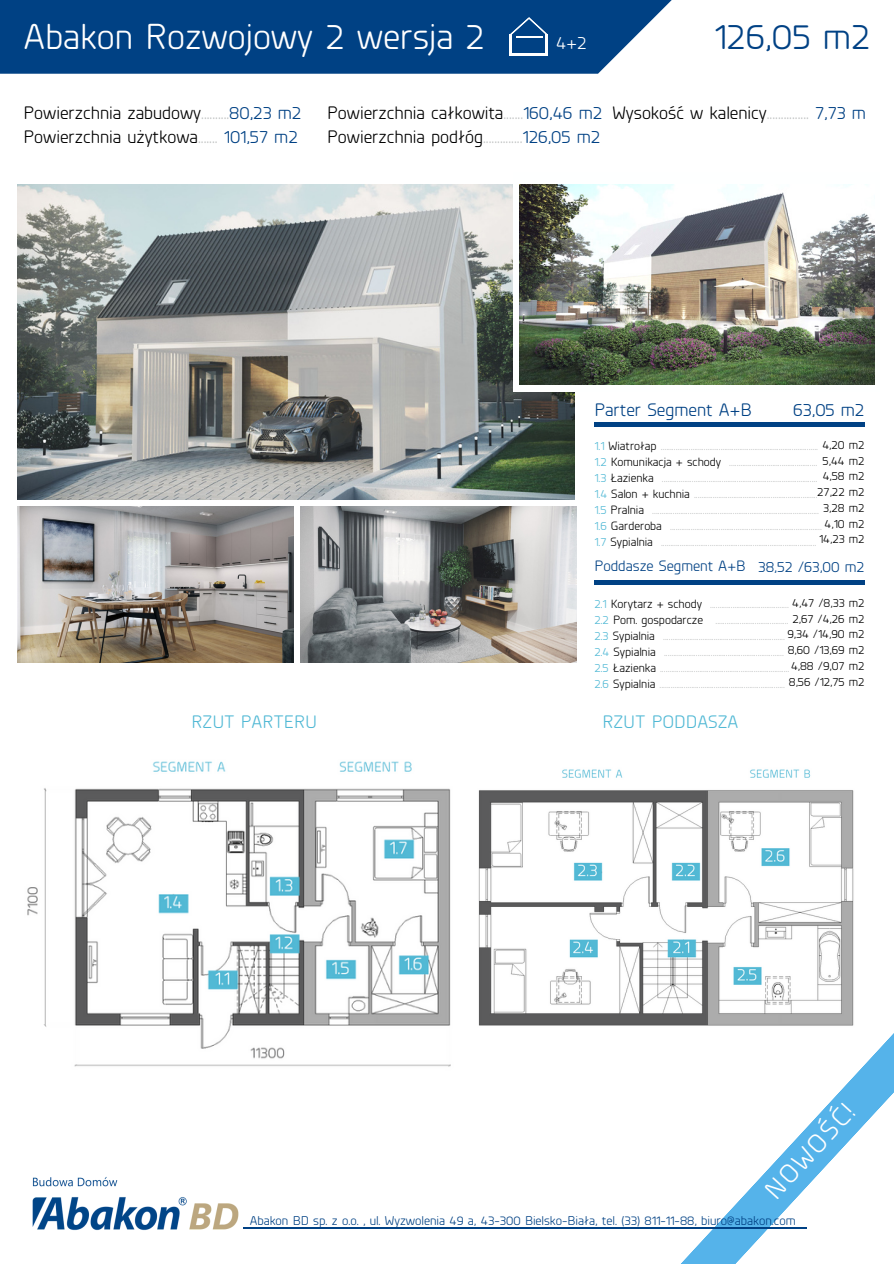
<style>
.page{position:relative;width:894px;height:1264px;background:#fff}
.page>*{position:absolute;margin:0;border:0;box-sizing:border-box;transform-origin:0 0}
.t1{font:36px "Planer";color:#fff}
.t2{font:36px "Planer";color:#004184}
.t3{font:26.25px "Planer";color:#fff}
.t4{font:18px "Planer";color:#000}
.t5{font:18px "Planer";color:#004184}
.t6{font:18px "Planer";color:#52b9d5}
.t7{font:18px "Planer";color:#fff}
.t8{font:15px "Planer";color:#004184}
.t9{font:12.75px "Planer";color:#004184}
.t10{font:12px "Planer";color:#c1c3c3}
.t11{font:12px "Planer";color:#000}
.s1{color:#c1c3c3}
.s2{color:#004184}
.s3{color:#52b9d5}
.s4{color:#000}
</style>
<div class="page">
<div style="left:0;top:0;width:671px;height:74px;background:#004184"></div>
<hr style="left:509px;top:54px;width:37px;height:2px;background:#fff">
<hr style="left:545px;top:34px;width:2px;height:22px;background:#fff">
<hr style="left:509px;top:34px;width:2px;height:22px;background:#fff">
<img style="left:478px;top:769px;width:376px;height:257px">
<svg style="left:634px;top:936px;width:259px;height:327px"></svg>
<hr style="left:594px;top:423px;width:270px;height:3px;background:#004184">
<hr style="left:594px;top:580px;width:270px;height:4px;background:#004184">
<img style="left:18px;top:185px;width:556px;height:315px">
<div style="left:513px;top:172px;width:366px;height:220px;background:#feffff"></div>
<img style="left:519px;top:185px;width:354px;height:200px">
<img style="left:17px;top:506px;width:276px;height:157px">
<img style="left:301px;top:506px;width:275px;height:157px">
<img style="left:27px;top:761px;width:424px;height:306px">
<svg style="left:510px;top:17px;width:37px;height:20px"></svg>
<hr style="left:243px;top:1227px;width:563px;height:1px;background:#004184">
<img style="left:32px;top:1176px;width:217px;height:55px">
<p class="t1" style="left:24px;top:15px;width:462px">Abakon Rozwojowy 2 wersja 2</p>
<p class="t7" style="left:556px;top:32px;width:32px">4+2</p>
<p class="t2" style="left:714px;top:15px;width:157px">126,05 m2</p>
<p class="t4" style="left:24px;top:101px;width:279px">Powierzchnia zabudowy<span class="s1">..........</span><span class="s2">80,23 m2</span></p>
<p class="t4" style="left:24px;top:126px;width:276px">Powierzchnia użytkowa<span class="s1">.......</span> <span class="s2">101,57 m2</span></p>
<p class="t4" style="left:327px;top:101px;width:276px">Powierzchnia całkowita<span class="s1">.......</span><span class="s2">160,46 m2</span></p>
<p class="t4" style="left:327px;top:126px;width:274px">Powierzchnia podłóg<span class="s1">..............</span><span class="s2">126,05 m2</span></p>
<p class="t4" style="left:612px;top:101px;width:255px">Wysokość w kalenicy<span class="s1">...............</span> <span class="s2">7,73 m</span></p>
<p class="t5" style="left:594px;top:399px;width:159px">Parter Segment A+B</p>
<p class="t10" style="left:594px;top:438px;width:271px"><span class="s3">1.1</span> <span class="s4">Wiatrołap</span> .................................................................................... <span class="s4">4,20 m2</span></p>
<p class="t10" style="left:594px;top:454px;width:271px"><span class="s3">1.2</span> <span class="s4">Komunikacja + schody</span> ............................................... <span class="s4">5,44 m2</span></p>
<p class="t10" style="left:594px;top:470px;width:224px"><span class="s3">1.3</span> <span class="s4">Łazienka</span> ...................................................................................</p>
<p class="t10" style="left:594px;top:486px;width:225px"><span class="s3">1.4</span> <span class="s4">Salon + kuchnia</span> ..................................................................</p>
<p class="t10" style="left:594px;top:502px;width:226px"><span class="s3">1.5</span> <span class="s4">Pralnia</span> .........................................................................................</p>
<p class="t10" style="left:594px;top:518px;width:229px"><span class="s3">1.6</span> <span class="s4">Garderoba</span> .................................................................................</p>
<p class="t10" style="left:594px;top:534px;width:223px"><span class="s3">1.7</span> <span class="s4">Sypialnia</span> ...................................................................................</p>
<p class="t8" style="left:594px;top:556px;width:153px">Poddasze Segment A+B</p>
<p class="t10" style="left:594px;top:596px;width:271px"><span class="s3">2.1</span> <span class="s4">Korytarz + schody</span> .......................................... <span class="s4">4,47 /8,33 m2</span></p>
<p class="t10" style="left:594px;top:612px;width:271px"><span class="s3">2.2</span> <span class="s4">Pom. gospodarcze</span> ....................................... <span class="s4">2,67 /4,26 m2</span></p>
<p class="t10" style="left:594px;top:628px;width:192px"><span class="s3">2.3</span> <span class="s4">Sypialnia</span> .................................................................</p>
<p class="t10" style="left:594px;top:644px;width:191px"><span class="s3">2.4</span> <span class="s4">Sypialnia</span> ................................................................</p>
<p class="t10" style="left:594px;top:660px;width:196px"><span class="s3">2.5</span> <span class="s4">Łazienka</span> .....................................................................</p>
<p class="t10" style="left:594px;top:676px;width:192px"><span class="s3">2.6</span> <span class="s4">Sypialnia</span> ...................................................................</p>
<p class="t5" style="left:793px;top:399px;width:73px">63,05 m2</p>
<p class="t11" style="left:822px;top:469px;width:43px">4,58 m2</p>
<p class="t11" style="left:817px;top:485px;width:49px">27,22 m2</p>
<p class="t11" style="left:823px;top:500px;width:43px">3,28 m2</p>
<p class="t11" style="left:824px;top:516px;width:41px">4,10 m2</p>
<p class="t11" style="left:818px;top:532px;width:47px">14,23 m2</p>
<p class="t8" style="left:758px;top:557px;width:108px">38,52 /63,00 m2</p>
<p class="t11" style="left:787px;top:627px;width:79px">9,34 /14,90 m2</p>
<p class="t11" style="left:787px;top:642px;width:78px">8,60 /13,69 m2</p>
<p class="t11" style="left:790px;top:658px;width:75px">4,88 /9,07 m2</p>
<p class="t11" style="left:788px;top:674px;width:77px">8,56 /12,75 m2</p>
<p class="t6" style="left:191px;top:710px;width:127px">RZUT PARTERU</p>
<p class="t6" style="left:602px;top:710px;width:137px">RZUT PODDASZA</p>
<p class="t3" style="left:758px;top:1184px;width:120px;rotate:-48deg">NOWOŚĆ!</p>
<p class="t9" style="left:249px;top:1212px;width:547px">Abakon BD sp. z o.o. , ul. Wyzwolenia 49 a, 43-300 Bielsko-Biała, tel. (33) 811-11-88, biuro@abakon.com</p>
</div>
